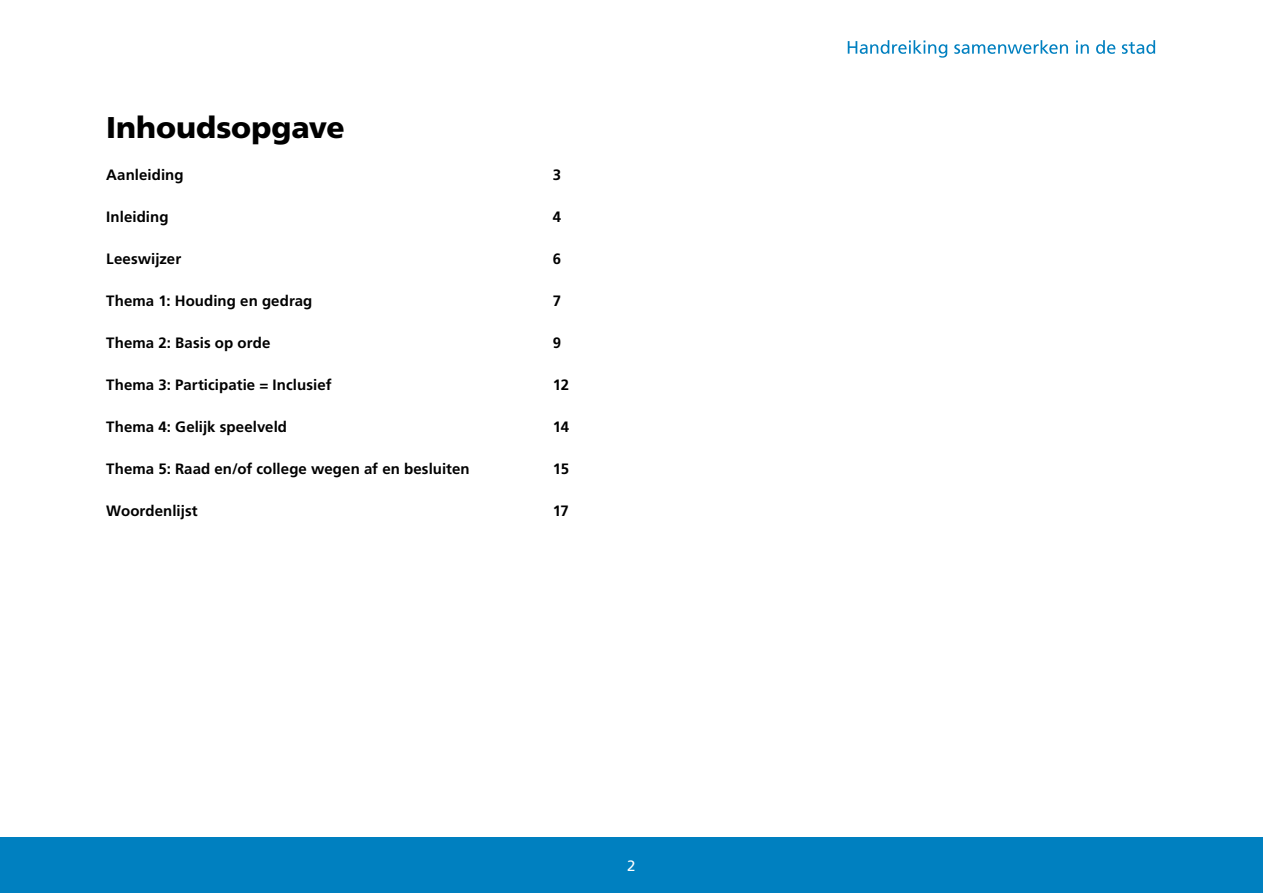
<style>
.page{position:relative;width:1263px;height:893px;background:#fff}
.page>*{position:absolute;margin:0;border:0;box-sizing:border-box;transform-origin:0 0}
.H1_-_Kop{font:900 30px "Frutiger LT Std";letter-spacing:-.005em;color:#000}
.t1{font:700 15px "Frutiger LT Std";letter-spacing:.005em;color:#000}
.t2{font:15px "Frutiger LT Std";color:#fff}
</style>
<div class="page">
<div style="left:0;top:837px;width:1263px;height:56px;background:#0080c0"></div>
<svg style="left:848px;top:40px;width:307px;height:18px"></svg>
<h1 class="H1_-_Kop" style="left:106px;top:109px;width:240px">Inhoudsopgave</h1>
<p class="t1" style="left:106px;top:166px;width:79px">Aanleiding</p>
<p class="t1" style="left:553px;top:166px;width:10px">3</p>
<p class="t1" style="left:106px;top:208px;width:64px">Inleiding</p>
<p class="t1" style="left:553px;top:208px;width:10px">4</p>
<p class="t1" style="left:106px;top:250px;width:76px">Leeswijzer</p>
<p class="t1" style="left:553px;top:250px;width:10px">6</p>
<p class="t1" style="left:106px;top:292px;width:207px">Thema 1: Houding en gedrag</p>
<p class="t1" style="left:553px;top:292px;width:10px">7</p>
<p class="t1" style="left:106px;top:334px;width:166px">Thema 2: Basis op orde</p>
<p class="t1" style="left:553px;top:334px;width:10px">9</p>
<p class="t1" style="left:106px;top:376px;width:227px">Thema 3: Participatie = Inclusief</p>
<p class="t1" style="left:553px;top:376px;width:18px">12</p>
<p class="t1" style="left:106px;top:418px;width:182px">Thema 4: Gelijk speelveld</p>
<p class="t1" style="left:553px;top:418px;width:18px">14</p>
<p class="t1" style="left:106px;top:460px;width:365px">Thema 5: Raad en/of college wegen af en besluiten</p>
<p class="t1" style="left:553px;top:460px;width:18px">15</p>
<p class="t1" style="left:106px;top:502px;width:93px">Woordenlijst</p>
<p class="t1" style="left:553px;top:502px;width:18px">17</p>
<p class="t2" style="left:627px;top:857px;width:10px">2</p>
</div>
